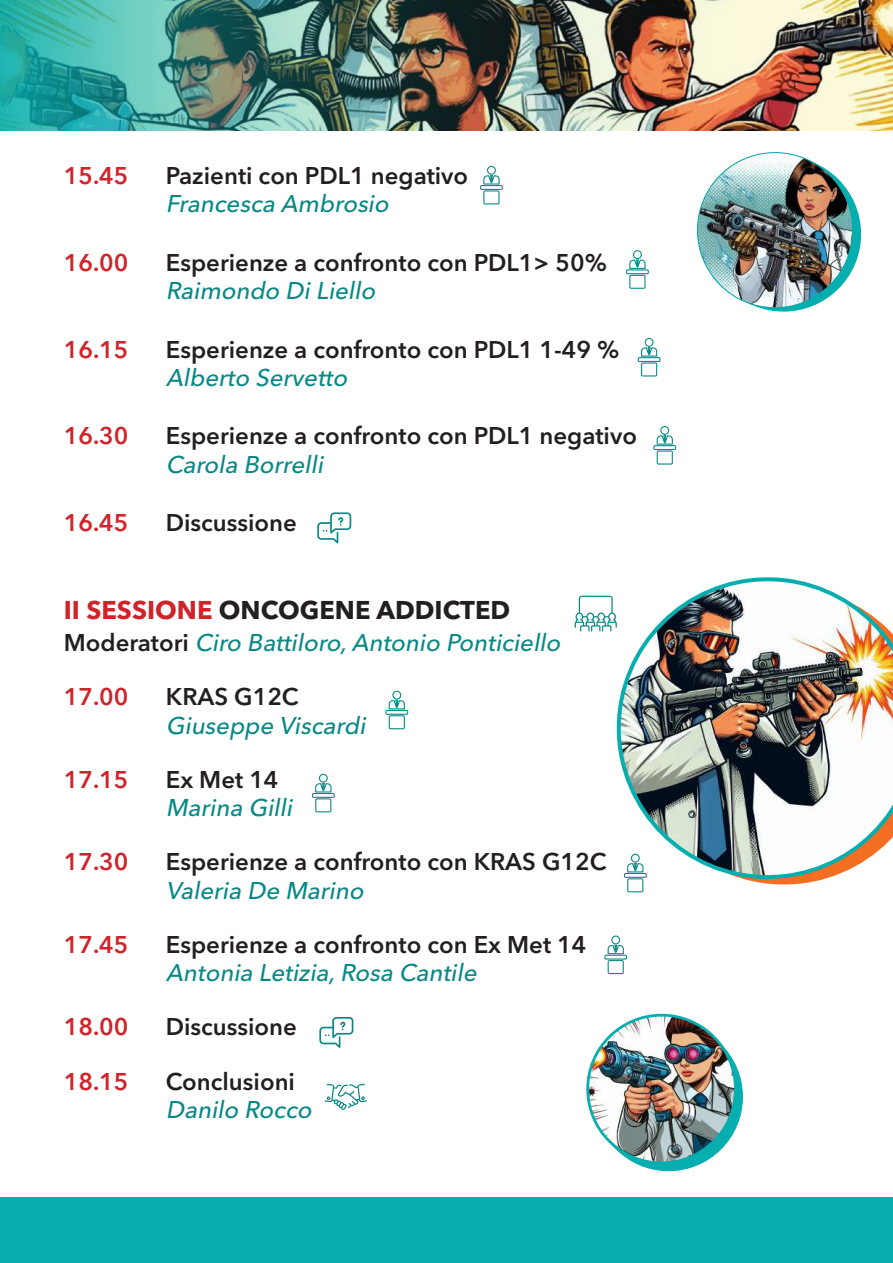
<style>
.page{position:relative;width:893px;height:1263px;background:#fff}
.page>*{position:absolute;margin:0;border:0;box-sizing:border-box;transform-origin:0 0}
.t1{font:700 25.5px "Avenir Next LT Pro";color:#231f20}
.t2{font:600 24px "Avenir Next LT Pro";color:#231f20}
.t3{font:italic 500 24px "Avenir Next LT Pro";color:#098986}
.t4{font:600 24px "Avenir Next LT Pro";color:#d1232a}
.s1{color:#d1232a}
.s2{font-weight:600;font-style:normal;color:#231f20}
</style>
<div class="page">
<svg style="left:626px;top:250px;width:23px;height:39px"></svg>
<svg style="left:480px;top:166px;width:23px;height:38px"></svg>
<svg style="left:653px;top:426px;width:23px;height:39px"></svg>
<svg style="left:385px;top:691px;width:23px;height:38px"></svg>
<svg style="left:312px;top:774px;width:23px;height:38px"></svg>
<svg style="left:627px;top:879px;width:17px;height:13px"></svg>
<svg style="left:604px;top:935px;width:23px;height:39px"></svg>
<svg style="left:638px;top:338px;width:22px;height:38px"></svg>
<svg style="left:575px;top:596px;width:42px;height:35px"></svg>
<svg style="left:325px;top:1084px;width:42px;height:26px"></svg>
<svg style="left:317px;top:512px;width:34px;height:31px"></svg>
<svg style="left:319px;top:1017px;width:34px;height:31px"></svg>
<img style="left:0;top:0;width:893px;height:130px">
<div style="left:0;top:1198px;width:893px;height:65px;background:#06aeaf"></div>
<div style="left:595px;top:1023px;width:147px;height:148px;background:#06aeaf;border-radius:50%"></div>
<div style="left:706px;top:156px;width:155px;height:156px;background:#06aeaf;border-radius:50%"></div>
<img style="left:617px;top:577px;width:276px;height:302px">
<img style="left:697px;top:153px;width:156px;height:155px;border-radius:78px">
<img style="left:588px;top:1015px;width:147px;height:148px;border-radius:74px">
<div style="left:586px;top:1014px;width:151px;height:150px;border:3px solid #06aeaf;border-radius:50%"></div>
<p class="t4" style="left:64px;top:161px;width:66px">15.45</p>
<p class="t2" style="left:166px;top:161px;width:304px">Pazienti con PDL1 negativo</p>
<p class="t3" style="left:166px;top:190px;width:229px">Francesca Ambrosio</p>
<p class="t4" style="left:64px;top:248px;width:66px">16.00</p>
<p class="t2" style="left:166px;top:248px;width:443px">Esperienze a confronto con PDL1&gt; 50%</p>
<p class="t3" style="left:166px;top:276px;width:216px">Raimondo DiLiello</p>
<p class="t4" style="left:64px;top:335px;width:66px">16.15</p>
<p class="t2" style="left:166px;top:335px;width:455px">Esperienze a confronto con PDL1 1-49 %</p>
<p class="t3" style="left:166px;top:363px;width:188px">Alberto Servetto</p>
<p class="t4" style="left:64px;top:421px;width:66px">16.30</p>
<p class="t2" style="left:166px;top:421px;width:473px">Esperienze a confronto con PDL1 negativo</p>
<p class="t3" style="left:166px;top:450px;width:164px">Carola Borrelli</p>
<p class="t4" style="left:64px;top:508px;width:66px">16.45</p>
<p class="t2" style="left:166px;top:508px;width:133px">Discussione</p>
<p class="t1" style="left:64px;top:594px;width:448px"><span class="s1">II SESSIONE</span> ONCOGENE ADDICTED</p>
<p class="t3" style="left:64px;top:628px;width:503px"><span class="s2">M o d e r a t o r i</span> Ciro Battiloro,Antonio Ponticiello</p>
<p class="t4" style="left:64px;top:682px;width:66px">17.00</p>
<p class="t2" style="left:166px;top:682px;width:134px">KRAS G12C</p>
<p class="t3" style="left:166px;top:711px;width:206px">Giuseppe Viscardi</p>
<p class="t4" style="left:64px;top:765px;width:66px">17.15</p>
<p class="t2" style="left:166px;top:765px;width:114px">Ex Met 14</p>
<p class="t3" style="left:166px;top:793px;width:133px">Marina Gilli</p>
<p class="t4" style="left:64px;top:847px;width:66px">17.30</p>
<p class="t2" style="left:166px;top:847px;width:442px">Esperienze a confronto con KRAS G12C</p>
<p class="t3" style="left:166px;top:876px;width:204px">Valeria De Marino</p>
<p class="t4" style="left:64px;top:930px;width:66px">17.45</p>
<p class="t2" style="left:166px;top:930px;width:422px">Esperienze a confronto con Ex Met 14</p>
<p class="t3" style="left:166px;top:959px;width:317px">Antonia Letizia,Rosa Cantile</p>
<p class="t4" style="left:64px;top:1012px;width:66px">18.00</p>
<p class="t2" style="left:166px;top:1012px;width:133px">Discussione</p>
<p class="t4" style="left:64px;top:1066px;width:66px">18.15</p>
<p class="t2" style="left:166px;top:1066px;width:131px">Conclusioni</p>
<p class="t3" style="left:166px;top:1095px;width:152px">Danilo Rocco</p>
</div>
